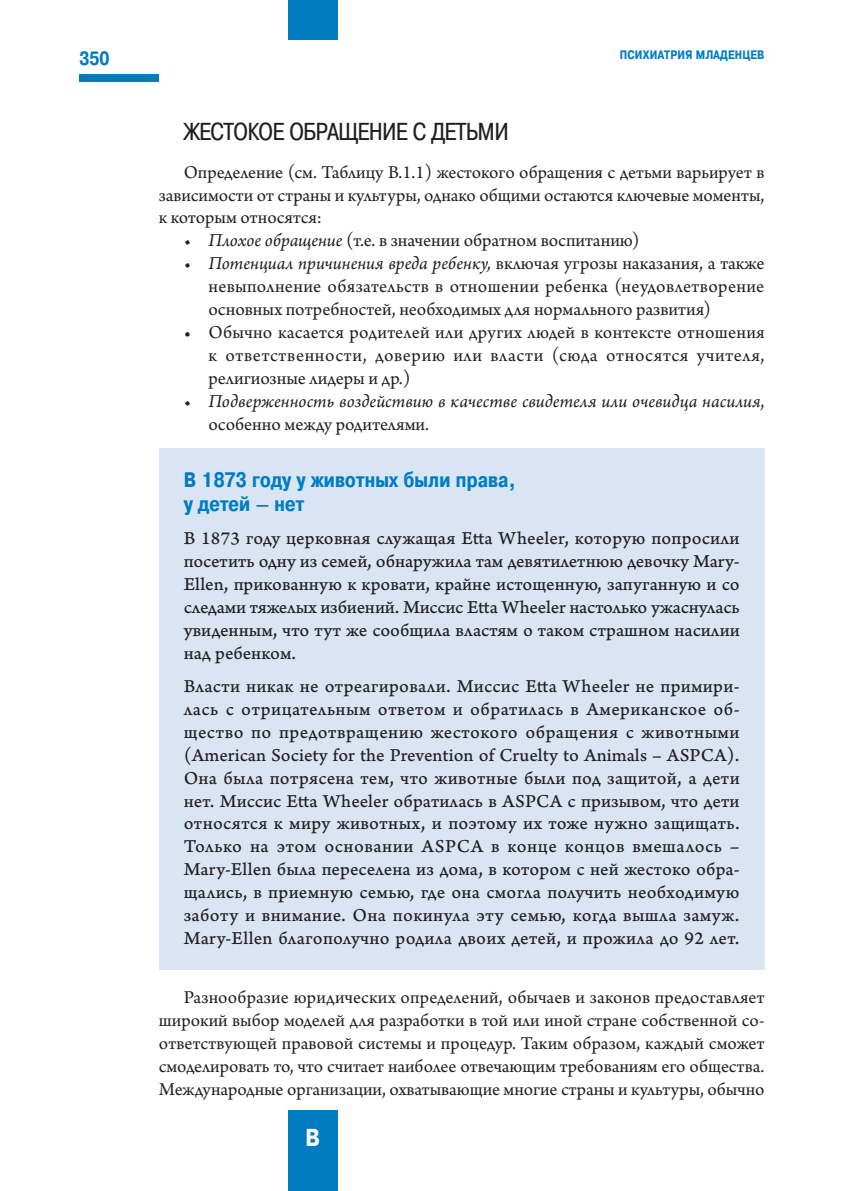
<style>
.page{position:relative;width:844px;height:1191px;background:#fff}
.page>*{position:absolute;margin:0;border:0;box-sizing:border-box;transform-origin:0 0}
.Head-1{font:24.5px "Pragmatica Cond C";color:#231f20}
.t1{font:700 24.5px "Pragmatica Cond C";color:#fff}
.Main-1{font:700 21px/24.5px "Pragmatica Cond C";letter-spacing:.01em;color:#007cc2}
.t2{font:19.25px/22.9px "Arno Pro";color:#231f20;text-align:justify}
.t3{font:italic 19.25px/22.9px "Arno Pro";color:#231f20}
.Main{font:700 19.25px "Pragmatica Cond C";color:#007cc2}
.Main-1-2{font:19.07px/22.9px "Arno Pro Caption";color:#231f20;text-align:justify}
.Main-2{font:19.07px/22.9px "Arno Pro";color:#231f20;text-align:justify}
.t4{font:700 12.25px "Pragmatica Cond C";letter-spacing:.02em;color:#007cc2}
.s1{font-style:italic}
.s2{font-style:normal}
</style>
<div class="page">
<div style="left:79px;top:74px;width:80px;height:8px;background:#007cc2"></div>
<div style="left:288px;top:0;width:49px;height:40px;background:#007cc2"></div>
<div style="left:288px;top:1110px;width:49px;height:81px;background:#007cc2"></div>
<div style="left:159px;top:448px;width:605px;height:521px;background:#dae5f4"></div>
<p class="Main" style="left:79px;top:47px;width:32px">350</p>
<p class="t4" style="left:619px;top:48px;width:146px">ПСИХИАТРИЯ МЛАДЕНЦЕВ</p>
<p class="Head-1" style="left:184px;top:118px;width:326px">ЖЕСТОКОЕ ОБРАЩЕНИЕ С ДЕТЬМИ</p>
<p class="Main-2" style="left:159px;top:161px;width:607px;text-indent:25px">Определение (см. Таблицу В.1.1) жестокого обращения с детьми варьирует в зависимости от страны и культуры, однако общими остаются ключевые моменты, к которым относятся:</p>
<p class="t2" style="left:184px;top:230px;width:457px"><span class="s1">• Плохое обращение</span> (т.е. в значении обратном воспитанию)</p>
<p class="t2" style="left:208px;top:253px;width:557px;text-indent:-25px"><span class="s1">• Потенциал причинения вреда ребенку,</span> включая угрозы наказания, а также невыполнение обязательств в отношении ребенка (неудовлетворение основных потребностей, необходимых для нормального развития)</p>
<p class="t2" style="left:208px;top:322px;width:557px;text-indent:-25px">• Обычно касается родителей или других людей в контексте отношения к ответственности, доверию или власти (сюда относятся учителя, религиозные лидеры и др.)</p>
<p class="t3" style="left:208px;top:391px;width:557px;text-indent:-25px">• Подверженность воздействию в качестве свидетеля или очевидца насилия<span class="s2">, особенно между родителями.</span></p>
<p class="Main-1" style="left:184px;top:467px;width:333px">В 1873 году у животных были права, у детей – нет</p>
<p class="Main-1-2" style="left:184px;top:528px;width:557px">В 1873 году церковная служащая Etta Wheeler, которую попросили посетить одну из семей, обнаружила там девятилетнюю девочку Mary-Ellen, прикованную к кровати, крайне истощенную, запуганную и со следами тяжелых избиений. Миссис Etta Wheeler настолько ужаснулась увиденным, что тут же сообщила властям о таком страшном насилии над ребенком.</p>
<p class="Main-1-2" style="left:184px;top:675px;width:557px">Власти никак не отреагировали. Миссис Etta Wheeler не примири&shy;лась с отрицательным ответом и обратилась в Американское об&shy;щество по предотвращению жестокого обращения с животными (American Society for the Prevention of Cruelty to Animals – ASPCA).<br>Она была потрясена тем, что животные были под защитой, а дети нет. Миссис Etta Wheeler обратилась в ASPCA с призывом, что дети относятся к миру животных, и поэтому их тоже нужно защищать.<br>Только на этом основании ASPCA в конце концов вмешалось – Mary-Ellen была переселена из дома, в котором с ней жестоко обра&shy;щались, в приемную семью, где она смогла получить необходимую заботу и внимание. Она покинула эту семью, когда вышла замуж.<br>Mary-Ellen благополучно родила двоих детей, и прожила до 92 лет.</p>
<p class="Main-2" style="left:159px;top:987px;width:607px;text-indent:25px">Разнообразие юридических определений, обычаев и законов предоставляет широкий выбор моделей для разработки в той или иной стране собственной со&shy;ответствующей правовой системы и процедур. Таким образом, каждый сможет смоделировать то, что считает наиболее отвечающим требованиям его общества.<br>Международные организации, охватывающие многие страны и культуры, обычно</p>
<p class="t1" style="left:305px;top:1123px;width:16px">B</p>
</div>
